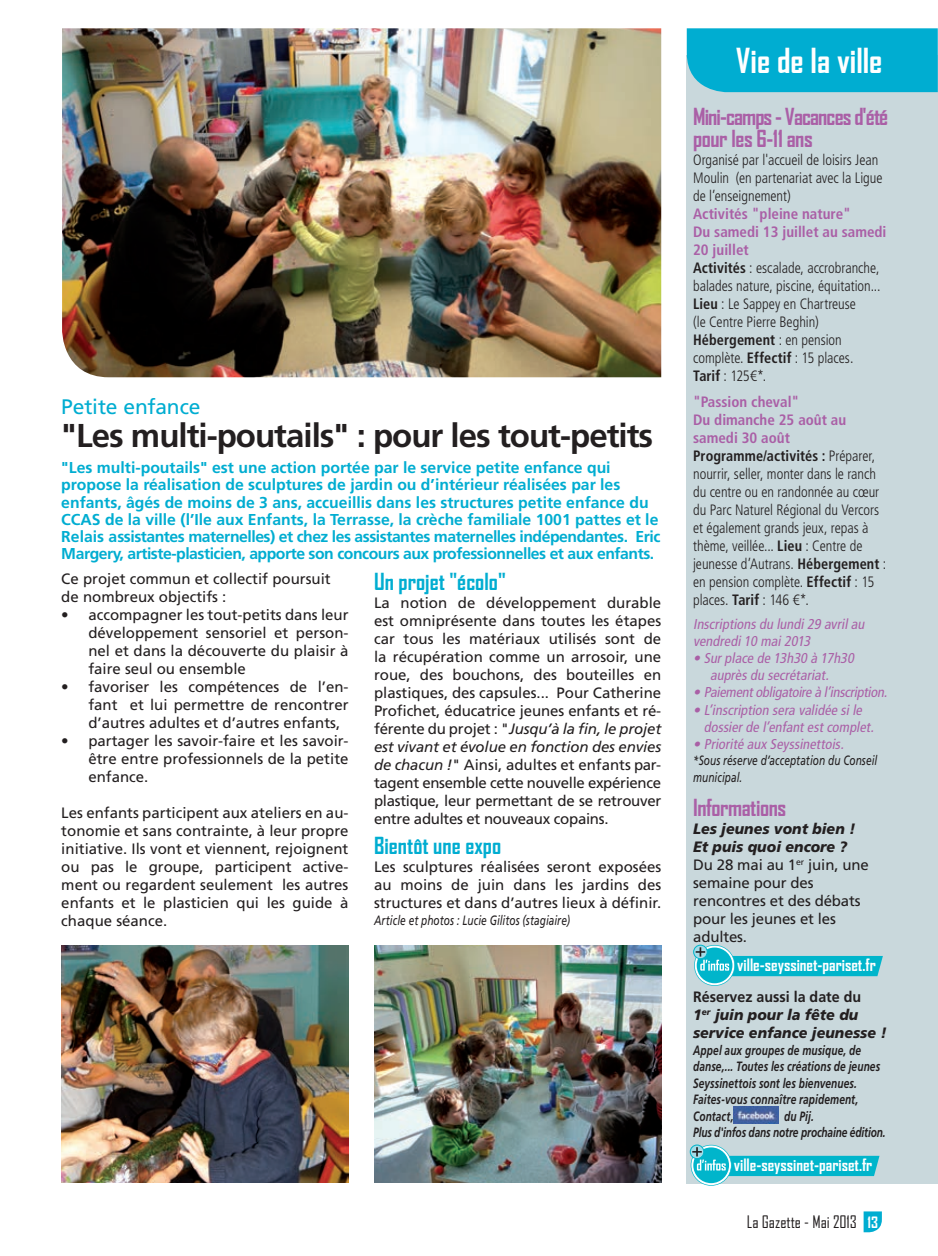
<style>
.page{position:relative;width:938px;height:1256px;background:#fff}
.page>*{position:absolute;margin:0;border:0;box-sizing:border-box;transform-origin:0 0}
.t1{font:700 33px "Frutiger LT Std";letter-spacing:-.03em;color:#231f20}
.t2{font:700 33px "Agency FB";color:#fff}
.t3{font:700 22.5px/22.5px "Agency FB";letter-spacing:-.04em;color:#aa5fa6}
.t4{font:700 22.5px "Agency FB";color:#00add1}
.t5{font:700 22.5px "Agency FB";letter-spacing:-.02em;color:#aa5fa6}
.t6{font:21px "Frutiger LT Std";letter-spacing:-.01em;color:#00add1}
.t7{font:16.5px "Agency FB";color:#231f20}
.t8{font:700 16.35px "Agency FB";color:#fff}
.t9{font:700 15.75px/17.2px "Frutiger LT Std";color:#00add1}
.t10{font:15px/18px "Frutiger LT Std";color:#231f20;text-align:justify}
.t11{font:300 condensed 15px/18px "Frutiger LT Std";color:#231f20;scale:.95 1}
.t12{font:italic 900 15px/18px "Frutiger LT Std";color:#231f20;scale:.95 1}
.t13{font:italic condensed 14.25px/17.1px "Frutiger LT Std";color:#aa5fa6}
.t14{font:italic 700 13.5px/16.5px "Frutiger LT Std";letter-spacing:.01em;color:#231f20;scale:.75 1}
.t15{font:italic 13.5px/16.5px "Frutiger LT Std";letter-spacing:.005em;color:#231f20;scale:.75 1}
.t16{font:italic 700 13.5px/16.5px "Frutiger LT Std";letter-spacing:-.01em;color:#231f20;scale:.75 1}
.s1{font-style:italic}
.s2{font-weight:700;color:#aa5fa6}
.s3{font-weight:700}
.s4{font-weight:900;font-style:italic}
.s5{font-weight:700;font-style:normal}
.s6{font-weight:700;font-size:15px;color:#fff}
</style>
<div class="page">
<div style="left:686px;top:55px;width:251px;height:1128px;background:#c9d8dc"></div>
<div style="left:686px;top:28px;width:251px;height:64px;background:#00add1"></div>
<svg style="left:863px;top:1211px;width:18px;height:20px"></svg>
<div style="left:693px;top:944px;width:14px;height:14px;background:#c5d7db;border-radius:50%"></div>
<div style="left:693px;top:944px;width:14px;height:15px;border:1px solid #00b5cb;border-radius:50%"></div>
<svg style="left:694px;top:944px;width:188px;height:41px"></svg>
<div style="left:689px;top:1144px;width:15px;height:14px;border:1px solid #00b5cb;border-radius:50%"></div>
<svg style="left:690px;top:1144px;width:189px;height:41px"></svg>
<img style="left:61px;top:945px;width:287px;height:237px">
<img style="left:375px;top:945px;width:286px;height:237px">
<img style="left:733px;top:1106px;width:45px;height:17px">
<img style="left:62px;top:28px;width:599px;height:349px">
<p class="t6" style="left:61px;top:394px;width:141px">Petite enfance</p>
<p class="t1" style="left:61px;top:416px;width:593px">"Les multi-poutails" : pour les tout-petits</p>
<p class="t9" style="left:61px;top:459px;width:600px">"Les multi-poutails" est une action portée par le service petite enfance qui propose la réalisation de sculptures de jardin ou d’intérieur réalisées par les enfants, âgés de moins de 3 ans, accueillis dans les structures petite enfance du CCAS de la ville (l’Ile aux Enfants, la Terrasse, la crèche familiale 1001 pattes et le Relais assistantes maternelles) et chez les assistantes maternelles indépendantes. Eric Margery, artiste-plasticien, apporte son concours aux professionnelles et aux enfants.</p>
<p class="t10" style="left:61px;top:570px;width:271px">Ce projet commun et collectif poursuit de nombreux objectifs :</p>
<p class="t10" style="left:88px;top:606px;width:262px;text-indent:-27px">• accompagner les tout-petits dans leur développement sensoriel et person&shy;nel et dans la découverte du plaisir à faire seul ou ensemble</p>
<p class="t10" style="left:88px;top:678px;width:262px;text-indent:-27px">• favoriser les compétences de l’en&shy;fant et lui permettre de rencontrer d’autres adultes et d’autres enfants,</p>
<p class="t10" style="left:88px;top:732px;width:262px;text-indent:-27px">• partager les savoir-faire et les savoir&shy;être entre professionnels de la petite enfance.</p>
<p class="t10" style="left:61px;top:804px;width:289px">Les enfants participent aux ateliers en au&shy;tonomie et sans contrainte, à leur propre initiative. Ils vont et viennent, rejoignent ou pas le groupe, participent active&shy;ment ou regardent seulement les autres enfants et le plasticien qui les guide à chaque séance.</p>
<p class="t4" style="left:374px;top:567px;width:133px">Un projet "écolo"</p>
<p class="t10" style="left:374px;top:594px;width:289px">La notion de développement durable est omniprésente dans toutes les étapes car tous les matériaux utilisés sont de la récupération comme un arrosoir, une roue, des bouchons, des bouteilles en plastiques, des capsules... Pour Catherine Profichet, éducatrice jeunes enfants et ré&shy;férente du projet : "<span class="s1">Jusqu’à la fin, le projet est vivant et évolue en fonction des envies de chacun !</span>" Ainsi, adultes et enfants par&shy;tagent ensemble cette nouvelle expérience plastique, leur permettant de se retrouver entre adultes et nouveaux copains.</p>
<p class="t4" style="left:374px;top:831px;width:129px">Bientôt une expo</p>
<p class="t10" style="left:374px;top:857px;width:289px">Les sculptures réalisées seront exposées au moins de juin dans les jardins des structures et dans d’autres lieux à définir.</p>
<p class="t15" style="left:374px;top:911px;width:263px">Article et photos : Lucie Gilitos (stagiaire)</p>
<h1 class="t2" style="left:736px;top:40px;width:148px">Vie de la ville</h1>
<p class="t3" style="left:693px;top:104px;width:197px">Mini-camps - Vacances d'été pour les 6-11 ans</p>
<p class="t11" style="left:693px;top:151px;width:205px">Organisé par l'accueil de loisirs Jean<br>Moulin (en partenariat avec la Ligue de l’enseignement)<br><span class="s2">Activités "pleine nature"<br>Du samedi 13 juillet au samedi<br>20 juillet<br></span><span class="s3">Activités</span> : escalade, accrobranche, balades nature, piscine, équitation...<br><span class="s3">Lieu</span> : Le Sappey en Chartreuse<br>(le Centre Pierre Beghin)<br><span class="s3">Hébergement</span> : en pension complète. <span class="s3">Effectif</span> : 15 places.<br><span class="s3">Tarif</span> : 125€*.</p>
<p class="t11" style="left:693px;top:392px;width:205px"><span class="s2">"Passion cheval"<br>Du dimanche 25 août au samedi 30 août<br></span><span class="s3">Programme/activités :</span> Préparer, nourrir, seller, monter dans le ranch du centre ou en randonnée au cœur du Parc Naturel Régional du Vercors et également grands jeux, repas à thème, veillée... <span class="s3">Lieu</span> : Centre de jeunesse d’Autrans. <span class="s3">Hébergement</span> : en pension complète. <span class="s3">Effectif</span> : 15 places. <span class="s3">Tarif</span> : 146 €*.</p>
<p class="t13" style="left:693px;top:615px;width:176px">Inscriptionsdu lundi29 avrilau vendredi10 mai2013</p>
<p class="t13" style="left:693px;top:649px;width:165px;text-align:center">• Surplace de 13h30 à 17h30 auprèsdu secrétariat.</p>
<p class="t13" style="left:693px;top:684px;width:198px">• Paiementobligatoire à l’inscription.</p>
<p class="t13" style="left:703px;top:701px;width:174px;text-indent:-11px">• L’inscription sera validée sile dossierde l’enfantestcomplet.</p>
<p class="t13" style="left:693px;top:735px;width:155px">• Priorité aux Seyssinettois.</p>
<p class="t15" style="left:693px;top:752px;width:247px">*Sous réserve d’acceptation du Conseil municipal.</p>
<p class="t5" style="left:693px;top:793px;width:94px">Informations</p>
<p class="t10" style="left:693px;top:819px;width:177px;text-align:left"><span class="s4">Les jeunes vont bien !<br>Et puis quoi encore ?<br></span>Du 28 mai au 1<sup>er</sup> juin, une semaine pour des rencontres et des débats pour les jeunes et les adultes.</p>
<p class="t8" style="left:737px;top:954px;width:140px">ville-seyssinet-pariset.fr</p>
<p class="t12" style="left:693px;top:987px;width:205px"><span class="s5">Réservez aussi la date du<br></span>1<sup>er</sup> juin pour la fête du service enfance jeunesse !</p>
<p class="t14" style="left:693px;top:1041px;width:251px">Appel aux groupes de musique, de danse,... Toutes les créations de jeunes<br>Seyssinettois sont les bienvenues.<br>Faites-vous connaître rapidement,<br>Contact,</p>
<p class="t16" style="left:693px;top:1107px;width:258px;text-indent:91px">du Pij.<br>Plus d'infos dans notre prochaine édition.</p>
<p class="t8" style="left:733px;top:1153px;width:140px">ville-seyssinet-pariset.fr</p>
<p class="t7" style="left:746px;top:1211px;width:133px">La Gazette - Mai 2013 <span class="s6">13</span></p>
</div>
